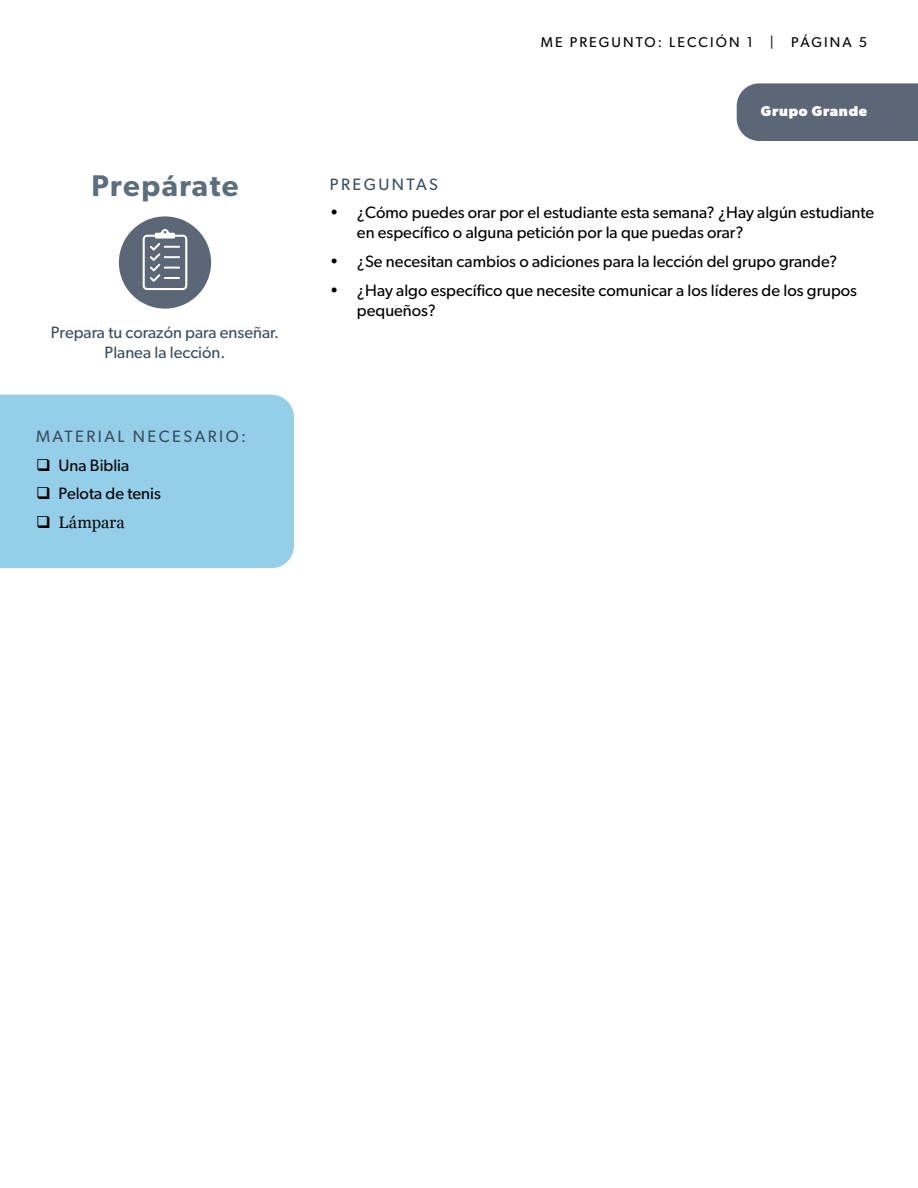
<style>
.page{position:relative;width:918px;height:1188px;background:#fff}
.page>*{position:absolute;margin:0;border:0;box-sizing:border-box;transform-origin:0 0}
.t1{font:600 30px "Gibson";letter-spacing:.05em;color:#5c6e7d}
.t2{font:16.5px/19.8px "Gibson";color:#000}
.t3{font:16.5px/19.8px "Gibson";color:#3b4f61;text-align:center}
.t4{font:16.5px "Gibson";letter-spacing:.15em;color:#3b4f61}
.t5{font:16.5px "Georgia";letter-spacing:.01em;color:#000}
.t6{font:14.25px "Gibson";letter-spacing:.15em;color:#000}
.t7{font:700 14.25px "Gibson";letter-spacing:.05em;color:#fff}
</style>
<div class="page">
<div style="left:737px;top:83px;width:181px;height:58px;background:#5b6676"></div>
<div style="left:119px;top:216px;width:92px;height:93px;background:#5b6676;border-radius:50%"></div>
<svg style="left:143px;top:229px;width:44px;height:61px"></svg>
<div style="left:0;top:395px;width:294px;height:173px;background:#95cee9"></div>
<h1 class="t1" style="left:91px;top:168px;width:149px">Prepárate</h1>
<p class="t3" style="left:51px;top:323px;width:230px">Prepara tu corazón para enseñar.<br>Planea la lección.</p>
<p class="t4" style="left:36px;top:426px;width:212px">MATERIAL NECESARIO:</p>
<p class="t2" style="left:36px;top:455px;width:95px">❑ Una Biblia</p>
<p class="t2" style="left:36px;top:484px;width:126px">❑ Pelota de tenis</p>
<p class="t5" style="left:36px;top:510px;width:90px">❑ Lámpara</p>
<p class="t6" style="left:541px;top:34px;width:328px">ME PREGUNTO: LECCIÓN 1 | PÁGINA 5</p>
<p class="t7" style="left:761px;top:103px;width:108px">Grupo Grande</p>
<p class="t4" style="left:330px;top:174px;width:109px">PREGUNTAS</p>
<p class="t2" style="left:357px;top:203px;width:519px;text-indent:-27px">• ¿Cómo puedes orar por el estudiante esta semana? ¿Hay algún estudiante en específico o alguna petición por la que puedas orar?</p>
<p class="t2" style="left:330px;top:251px;width:509px">• ¿Se necesitan cambios o adiciones para la lección del grupo grande?</p>
<p class="t2" style="left:357px;top:280px;width:502px;text-indent:-27px">• ¿Hay algo específico que necesite comunicar a los líderes de los grupos pequeños?</p>
</div>
